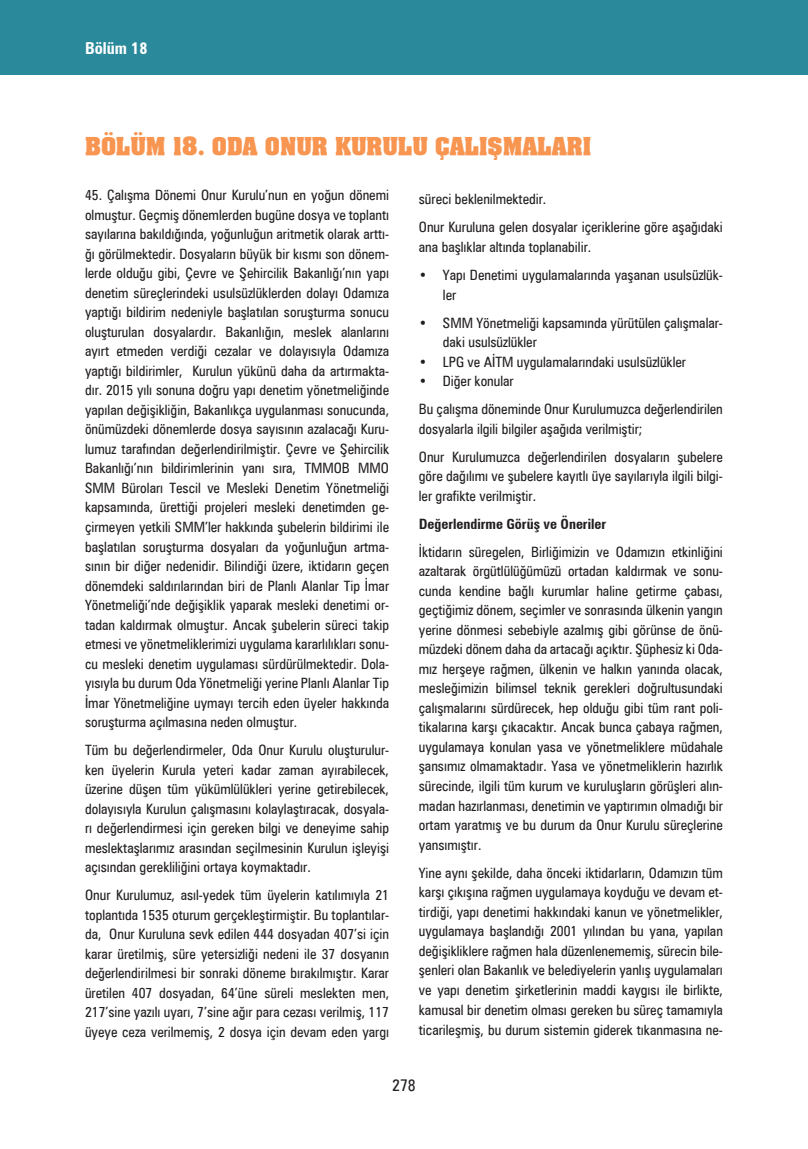
<style>
.page{position:relative;width:808px;height:1149px;background:#fff}
.page>*{position:absolute;margin:0;border:0;box-sizing:border-box;transform-origin:0 0}
._1_baslik{font:700 21px "TR Aardvark";color:#f79551}
.t1{font:700 condensed 16.5px "Zurich BT";color:#fff}
.t2{font:condensed 16.5px "Zurich BT";color:#231f20}
.calismarap_metin{font:condensed 14.25px/19.5px "Zurich BT";color:#231f20;text-align:justify}
._1_1_baslik{font:700 condensed 14.25px "Zurich BT";color:#231f20}
</style>
<div class="page">
<div style="left:0;top:0;width:808px;height:75px;background:#2a899a"></div>
<p class="t1" style="left:85px;top:38px;width:64px">Bölüm 18</p>
<p class="_1_baslik" style="left:85px;top:130px;width:508px">BÖLÜM 18. ODA ONUR KURULU ÇALIŞMALARI</p>
<p class="calismarap_metin" style="left:85px;top:185px;width:306px">45. Çalışma Dönemi Onur Kurulu’nun en yoğun dönemi olmuştur. Geçmiş dönemlerden bugüne dosya ve toplantı sayılarına bakıldığında, yoğunluğun aritmetik olarak arttı&shy;ğı görülmektedir. Dosyaların büyük bir kısmı son dönem&shy;lerde olduğu gibi, Çevre ve Şehircilik Bakanlığı’nın yapı denetim süreçlerindeki usulsüzlüklerden dolayı Odamıza yaptığı bildirim nedeniyle başlatılan soruşturma sonucu oluşturulan dosyalardır. Bakanlığın, meslek alanlarını ayırt etmeden verdiği cezalar ve dolayısıyla Odamıza yaptığı bildirimler, Kurulun yükünü daha da artırmakta&shy;dır. 2015 yılı sonuna doğru yapı denetim yönetmeliğinde yapılan değişikliğin, Bakanlıkça uygulanması sonucunda, önümüzdeki dönemlerde dosya sayısının azalacağı Kuru&shy;lumuz tarafından değerlendirilmiştir. Çevre ve Şehircilik Bakanlığı’nın bildirimlerinin yanı sıra, TMMOB MMO SMM Büroları Tescil ve Mesleki Denetim Yönetmeliği kapsamında, ürettiği projeleri mesleki denetimden ge&shy;çirmeyen yetkili SMM’ler hakkında şubelerin bildirimi ile başlatılan soruşturma dosyaları da yoğunluğun artma&shy;sının bir diğer nedenidir. Bilindiği üzere, iktidarın geçen dönemdeki saldırılarından biri de Planlı Alanlar Tip İmar Yönetmeliği’nde değişiklik yaparak mesleki denetimi or&shy;tadan kaldırmak olmuştur. Ancak şubelerin süreci takip etmesi ve yönetmeliklerimizi uygulama kararlılıkları sonu&shy;cu mesleki denetim uygulaması sürdürülmektedir. Dola&shy;yısıyla bu durum Oda Yönetmeliği yerine Planlı Alanlar Tip İmar Yönetmeliğine uymayı tercih eden üyeler hakkında soruşturma açılmasına neden olmuştur.</p>
<p class="calismarap_metin" style="left:85px;top:740px;width:306px">Tüm bu değerlendirmeler, Oda Onur Kurulu oluşturulur&shy;ken üyelerin Kurula yeteri kadar zaman ayırabilecek, üzerine düşen tüm yükümlülükleri yerine getirebilecek, dolayısıyla Kurulun çalışmasını kolaylaştıracak, dosyala&shy;rı değerlendirmesi için gereken bilgi ve deneyime sahip meslektaşlarımız arasından seçilmesinin Kurulun işleyişi açısından gerekliliğini ortaya koymaktadır.</p>
<p class="calismarap_metin" style="left:85px;top:885px;width:306px">Onur Kurulumuz, asıl-yedek tüm üyelerin katılımıyla 21 toplantıda 1535 oturum gerçekleştirmiştir. Bu toplantılar&shy;da, Onur Kuruluna sevk edilen 444 dosyadan 407’si için karar üretilmiş, süre yetersizliği nedeni ile 37 dosyanın değerlendirilmesi bir sonraki döneme bırakılmıştır. Karar üretilen 407 dosyadan, 64’üne süreli meslekten men, 217’sine yazılı uyarı, 7’sine ağır para cezası verilmiş, 117 üyeye ceza verilmemiş, 2 dosya için devam eden yargı</p>
<p class="calismarap_metin" style="left:419px;top:189px;width:129px">süreci beklenilmektedir.</p>
<p class="calismarap_metin" style="left:419px;top:217px;width:306px">Onur Kuruluna gelen dosyalar içeriklerine göre aşağıdaki ana başlıklar altında toplanabilir.</p>
<p class="calismarap_metin" style="left:443px;top:265px;width:282px;text-indent:-24px">• Yapı Denetimi uygulamalarında yaşanan usulsüzlük&shy;ler</p>
<p class="calismarap_metin" style="left:443px;top:312px;width:282px;text-indent:-24px">• SMM Yönetmeliği kapsamında yürütülen çalışmalar&shy;daki usulsüzlükler</p>
<p class="calismarap_metin" style="left:419px;top:351px;width:269px">• LPG ve AİTM uygulamalarındaki usulsüzlükler</p>
<p class="calismarap_metin" style="left:419px;top:371px;width:96px">• Diğer konular</p>
<p class="calismarap_metin" style="left:419px;top:399px;width:305px">Bu çalışma döneminde Onur Kurulumuzca değerlendirilen dosyalarla ilgili bilgiler aşağıda verilmiştir;</p>
<p class="calismarap_metin" style="left:419px;top:446px;width:306px">Onur Kurulumuzca değerlendirilen dosyaların şubelere göre dağılımı ve şubelere kayıtlı üye sayılarıyla ilgili bilgi&shy;ler grafikte verilmiştir.</p>
<p class="_1_1_baslik" style="left:419px;top:515px;width:189px">Değerlendirme Görüş ve Öneriler</p>
<p class="calismarap_metin" style="left:419px;top:541px;width:306px">İktidarın süregelen, Birliğimizin ve Odamızın etkinliğini azaltarak örgütlülüğümüzü ortadan kaldırmak ve sonu&shy;cunda kendine bağlı kurumlar haline getirme çabası, geçtiğimiz dönem, seçimler ve sonrasında ülkenin yangın yerine dönmesi sebebiyle azalmış gibi görünse de önü&shy;müzdeki dönem daha da artacağı açıktır. Şüphesiz ki Oda&shy;mız herşeye rağmen, ülkenin ve halkın yanında olacak, mesleğimizin bilimsel teknik gerekleri doğrultusundaki çalışmalarını sürdürecek, hep olduğu gibi tüm rant poli&shy;tikalarına karşı çıkacaktır. Ancak bunca çabaya rağmen, uygulamaya konulan yasa ve yönetmeliklere müdahale şansımız olmamaktadır. Yasa ve yönetmeliklerin hazırlık sürecinde, ilgili tüm kurum ve kuruluşların görüşleri alın&shy;madan hazırlanması, denetimin ve yaptırımın olmadığı bir ortam yaratmış ve bu durum da Onur Kurulu süreçlerine yansımıştır.</p>
<p class="calismarap_metin" style="left:419px;top:862px;width:306px">Yine aynı şekilde, daha önceki iktidarların, Odamızın tüm karşı çıkışına rağmen uygulamaya koyduğu ve devam et&shy;tirdiği, yapı denetimi hakkındaki kanun ve yönetmelikler, uygulamaya başlandığı 2001 yılından bu yana, yapılan değişikliklere rağmen hala düzenlenememiş, sürecin bile&shy;şenleri olan Bakanlık ve belediyelerin yanlış uygulamaları ve yapı denetim şirketlerinin maddi kaygısı ile birlikte, kamusal bir denetim olması gereken bu süreç tamamıyla ticarileşmiş, bu durum sistemin giderek tıkanmasına ne-</p>
<p class="t2" style="left:392px;top:1075px;width:25px">278</p>
</div>
